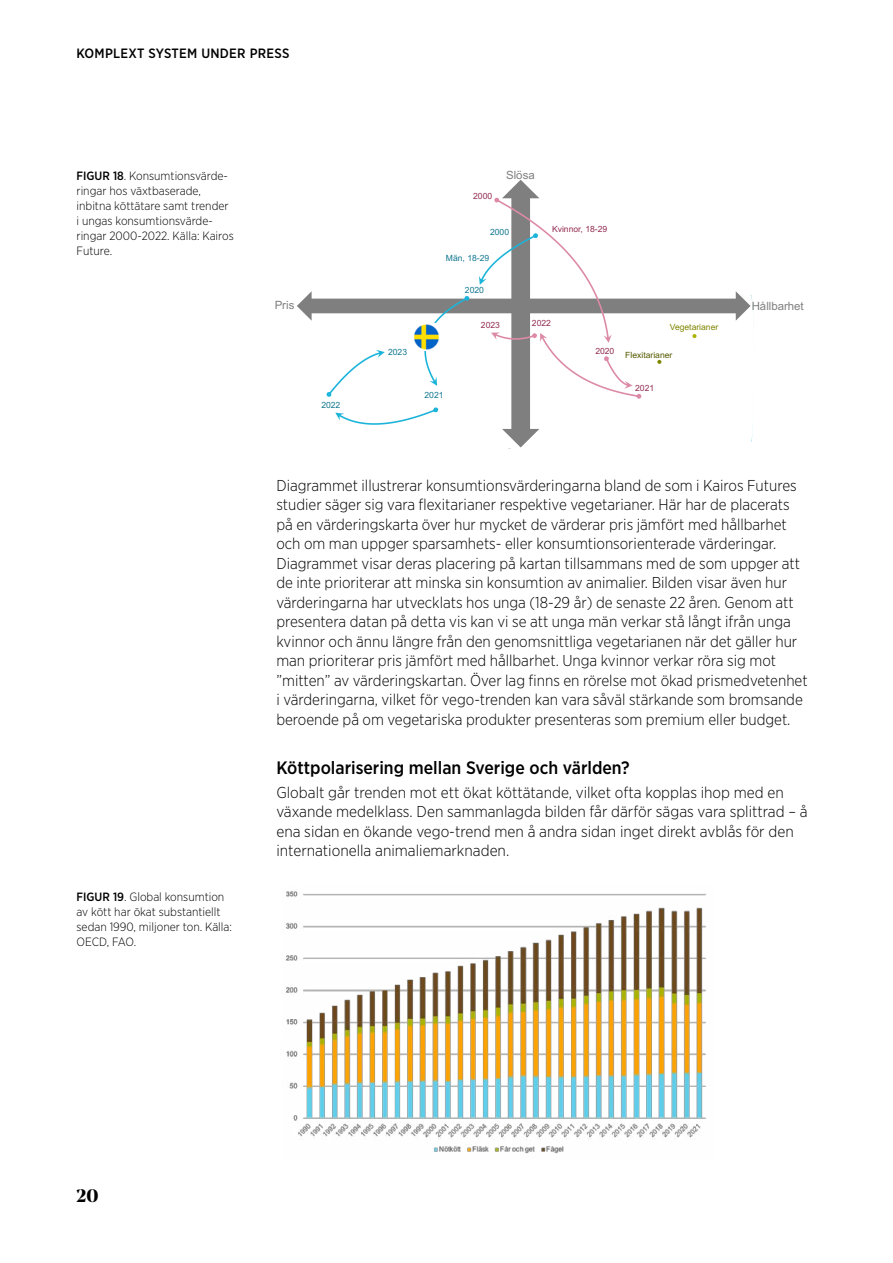
<style>
.page{position:relative;width:893px;height:1263px;background:#fff}
.page>*{position:absolute;margin:0;border:0;box-sizing:border-box;transform-origin:0 0}
.t1{font:500 18px "Gotham Narrow";color:#000}
.t2{font:700 18px "Noe Display";color:#000}
.t3{font:300 15.75px/19.5px "Gotham Narrow";color:#000}
.t4{font:500 13.5px "Gotham Narrow";letter-spacing:.02em;color:#000}
.Ruttext{font:300 12px/15px "Gotham Narrow";color:#000}
.t5{font:11.4px "Arial";color:#7f7f7f}
.t6{font:8.55px "Arial";letter-spacing:-.005em;color:#932d52}
.t7{font:8.55px "Arial";letter-spacing:-.005em;color:#137891}
.t8{font:8.55px "Arial";letter-spacing:-.005em;color:#555a00}
.t9{font:8.55px "Arial";letter-spacing:-.005em;color:#7f8600}
.s1{font-weight:500}
</style>
<div class="page">
<svg style="left:297px;top:180px;width:456px;height:267px"></svg>
<img style="left:285px;top:891px;width:421px;height:263px">
<p class="t4" style="left:77px;top:44px;width:206px">Komplext syst em under press</p>
<p class="Ruttext" style="left:77px;top:168px;width:159px"><span class="s1">FIGUR 18</span>. Konsumtionsvärde&shy;ringar hos växtbaserade, inbitna köttätare samt trender i ungas konsumtionsvärde&shy;ringar 2000-2022. Källa: Kairos<br>Future.</p>
<p class="t5" style="left:506px;top:167px;width:30px">Slösa</p>
<p class="t6" style="left:473px;top:190px;width:21px">2000</p>
<p class="t7" style="left:490px;top:226px;width:21px">2000</p>
<p class="t7" style="left:446px;top:252px;width:45px">Män, 18-29</p>
<p class="t7" style="left:465px;top:285px;width:21px">2020</p>
<p class="t6" style="left:552px;top:223px;width:57px">Kvinnor, 18-29</p>
<p class="t5" style="left:275px;top:297px;width:21px">Pris</p>
<p class="t5" style="left:752px;top:298px;width:54px">Hållbarhet</p>
<p class="t7" style="left:321px;top:399px;width:21px">2022</p>
<p class="t7" style="left:388px;top:346px;width:21px">2023</p>
<p class="t7" style="left:425px;top:390px;width:21px">2021</p>
<p class="t6" style="left:481px;top:320px;width:21px">2023</p>
<p class="t6" style="left:532px;top:317px;width:21px">2022</p>
<p class="t6" style="left:595px;top:345px;width:21px">2020</p>
<p class="t9" style="left:670px;top:321px;width:50px">Vegetarianer</p>
<p class="t8" style="left:625px;top:349px;width:49px">Flexitarianer</p>
<p class="t6" style="left:635px;top:382px;width:21px">2021</p>
<p class="Ruttext" style="left:77px;top:889px;width:157px"><span class="s1">FIGUR 19</span>. Global konsumtion av kött har ökat substantiellt sedan 1990, miljoner ton. Källa:<br>OECD, FAO.</p>
<p class="t3" style="left:276px;top:475px;width:533px">Diagrammet illustrerar konsumtionsvärderingarna bland de som i Kairos Futures studier säger sig vara flexitarianer respektive vegetarianer. Här har de placerats på en värderingskarta över hur mycket de värderar pris jämfört med hållbarhet och om man uppger sparsamhets- eller konsumtionsorienterade värderingar.<br>Diagrammet visar deras placering på kartan tillsammans med de som uppger att de inte prioriterar att minska sin konsumtion av animalier. Bilden visar även hur värderingarna har utvecklats hos unga (18-29 år) de senaste 22 åren. Genom att presentera datan på detta vis kan vi se att unga män verkar stå långt ifrån unga kvinnor och ännu längre från den genomsnittliga vegetarianen när det gäller hur man prioriterar pris jämfört med hållbarhet. Unga kvinnor verkar röra sig mot ”mitten” av värderingskartan. Över lag finns en rörelse mot ökad prismedvetenhet i värderingarna, vilket för vego-trenden kan vara såväl stärkande som bromsande beroende på om vegetariska produkter presenteras som premium eller budget.</p>
<h3 class="t1" style="left:276px;top:756px;width:355px">Köttpolarisering mellan Sverige och världen?</h3>
<p class="t3" style="left:276px;top:782px;width:533px">Globalt går trenden mot ett ökat köttätande, vilket ofta kopplas ihop med en växande medelklass. Den sammanlagda bilden får därför sägas vara splittrad – å ena sidan en ökande vego-trend men å andra sidan inget direkt avblås för den internationella animaliemarknaden.</p>
<p class="t2" style="left:77px;top:1184px;width:23px">20</p>
</div>
